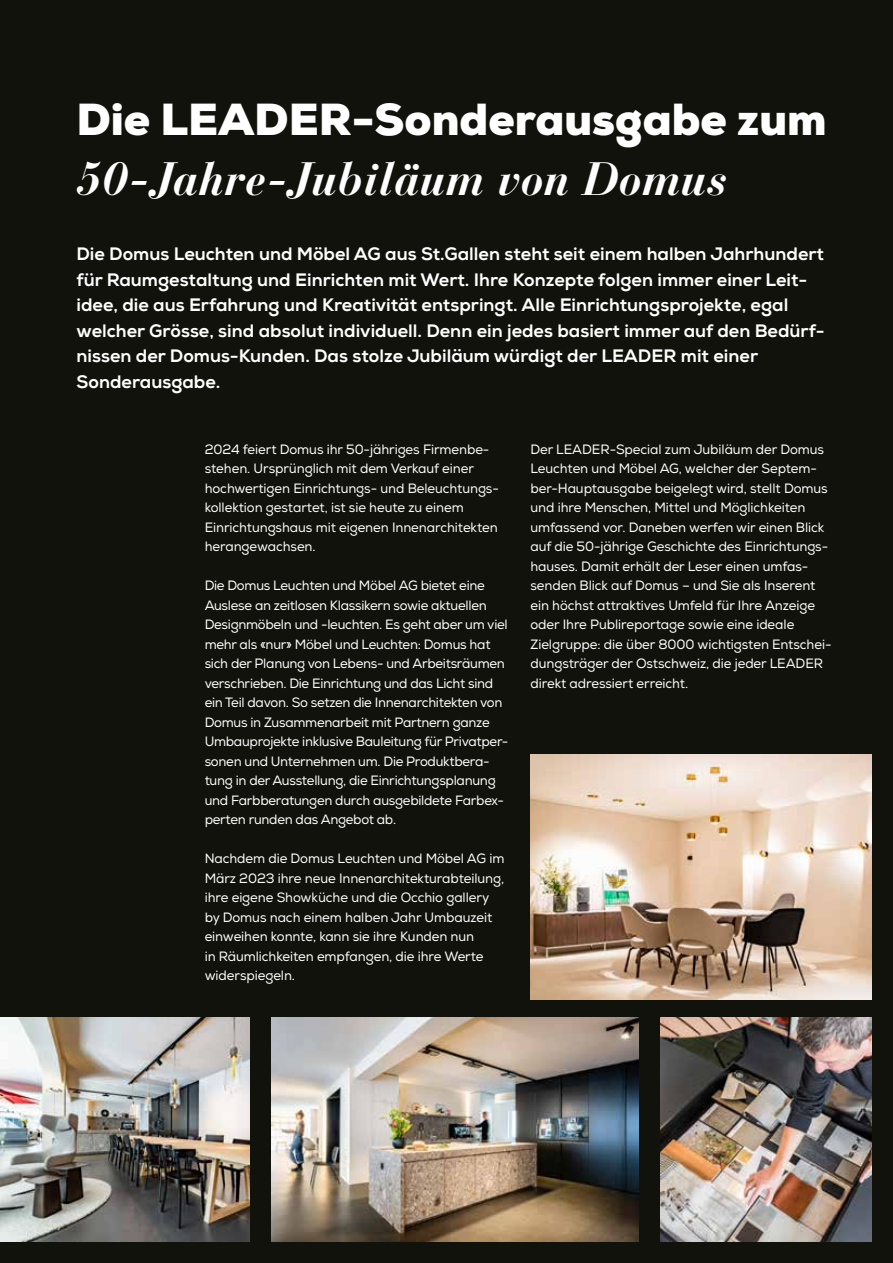
<style>
.page{position:relative;width:893px;height:1263px;background:#12120d}
.page>*{position:absolute;margin:0;border:0;box-sizing:border-box;transform-origin:0 0}
.t1{font:italic 700 46.5px "Bauer Bodoni Std";color:#fff}
.t2{font:900 43.5px "Nexa";color:#fff}
.t3{font:18px/25.5px "Nexa X Bold";color:#fff}
.t4{font:13.5px/19.5px "Nexa";letter-spacing:-.005em;color:#fff}
</style>
<div class="page">
<img style="left:530px;top:755px;width:342px;height:245px">
<img style="left:660px;top:1018px;width:212px;height:224px">
<img style="left:0;top:1018px;width:250px;height:224px">
<img style="left:271px;top:1018px;width:368px;height:224px">
<h2 class="t2" style="left:77px;top:90px;width:752px">Die LEADER-Sonderausgabe zum</h2>
<h1 class="t1" style="left:77px;top:150px;width:653px">50-Jahre-Jubiläum von Domus</h1>
<p class="t3" style="left:77px;top:242px;width:750px">Die Domus Leuchten und Möbel AG aus St.Gallen steht seit einem halben Jahrhundert für Raumgestaltung und Einrichten mit Wert. Ihre Konzepte folgen immer einer Leit&shy;idee, die aus Erfahrung und Kreativität entspringt. Alle Einrichtungsprojekte, egal welcher Grösse, sind absolut individuell. Denn ein jedes basiert immer auf den Bedürf&shy;nissen der Domus-Kunden. Das stolze Jubiläum würdigt der LEADER mit einer Sonder ausgabe.</p>
<p class="t4" style="left:205px;top:440px;width:296px">2024 feiert Domus ihr 50-jähriges Firmenbe&shy;stehen. Ursprünglich mit dem Verkauf einer hochwertigen Einrichtungs- und Beleuchtungs&shy;kollektion gestartet, ist sie heute zu einem Einrichtungshaus mit eigenen Innenarchitekten herangewachsen.</p>
<p class="t4" style="left:205px;top:576px;width:305px">Die Domus Leuchten und Möbel AG bietet eine Auslese an zeitlosen Klassikern sowie aktuellen Designmöbeln und -leuchten. Es geht aber um viel mehr als «nur» Möbel und Leuchten: Domus hat sich der Planung von Lebens- und Arbeitsräumen verschrieben. Die Einrichtung und das Licht sind ein Teil davon. So setzen die Innenarchitekten von Domus in Zusammenarbeit mit Partnern ganze Umbauprojekte inklusive Bauleitung für Privatper&shy;sonen und Unternehmen um. Die Produktbera&shy;tung in der Ausstellung, die Einrichtungsplanung und Farbberatungen durch ausgebildete Farbex&shy;perten runden das Angebot ab.</p>
<p class="t4" style="left:205px;top:849px;width:301px">Nachdem die Domus Leuchten und Möbel AG im März 2023 ihre neue Innenarchitekturabteilung, ihre eigene Showküche und die Occhio gallery by Domus nach einem halben Jahr Umbauzeit einweihen konnte, kann sie ihre Kunden nun<br>in Räumlichkeiten empfangen, die ihre Werte widerspiegeln.</p>
<p class="t4" style="left:530px;top:440px;width:303px">Der LEADER-Special zum Jubiläum der Domus Leuchten und Möbel AG, welcher der Septem&shy;ber-Hauptausgabe beigelegt wird, stellt Domus und ihre Menschen, Mittel und Möglichkeiten umfassend vor. Daneben werfen wir einen Blick auf die 50-jährige Geschichte des Einrichtungs&shy;hauses. Damit erhält der Leser einen umfas&shy;senden Blick auf Domus – und Sie als Inserent ein höchst attraktives Umfeld für Ihre Anzeige oder Ihre Publireportage sowie eine ideale Zielgruppe: die über 8000 wichtigsten Entschei&shy;dungsträger der Ostschweiz, die jeder LEADER direkt adressiert erreicht.</p>
</div>
